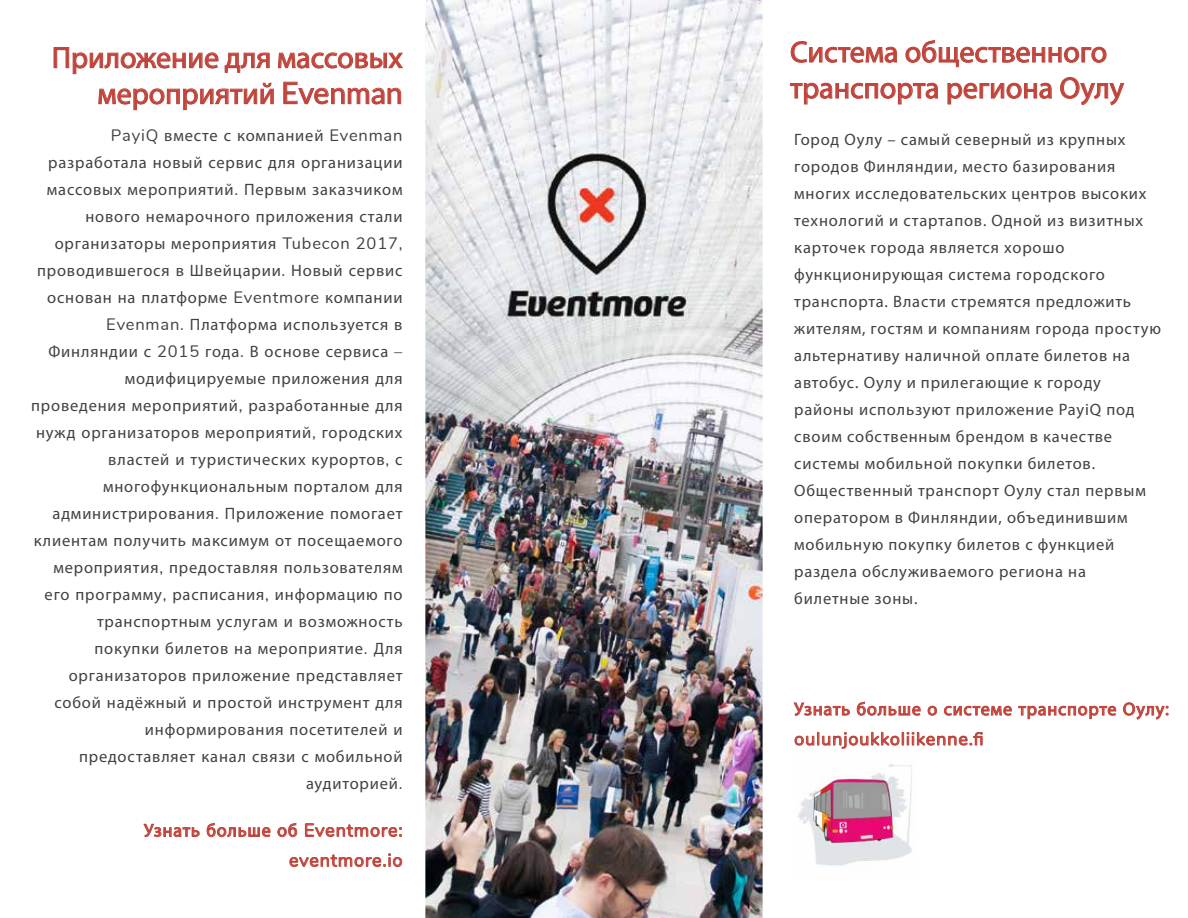
<style>
.page{position:relative;width:1188px;height:918px;background:#fff}
.page>*{position:absolute;margin:0;border:0;box-sizing:border-box;transform-origin:0 0}
.t1{font:30px/36px "Myriad Pro";color:#c0443b;text-align:right}
.t2{font:18px "Myriad Pro";letter-spacing:.05em;color:#c0443b}
.t3{font:18px "Nunito";letter-spacing:.05em;color:#c0443b}
.t4{font:16.5px/27px "Myriad Pro";letter-spacing:.05em;color:#414042;text-align:right}
.s1{font-family:"Lato"}
.s2{font-family:"Nunito"}
</style>
<div class="page">
<svg style="left:54px;top:47px;width:164px;height:27px"></svg>
<svg style="left:225px;top:53px;width:45px;height:20px"></svg>
<svg style="left:278px;top:52px;width:125px;height:16px"></svg>
<svg style="left:98px;top:83px;width:176px;height:27px"></svg>
<svg style="left:283px;top:82px;width:118px;height:23px"></svg>
<svg style="left:144px;top:824px;width:56px;height:13px"></svg>
<svg style="left:207px;top:823px;width:63px;height:14px"></svg>
<svg style="left:277px;top:823px;width:20px;height:14px"></svg>
<svg style="left:305px;top:823px;width:97px;height:14px"></svg>
<svg style="left:289px;top:853px;width:113px;height:14px"></svg>
<svg style="left:791px;top:41px;width:106px;height:22px"></svg>
<svg style="left:906px;top:40px;width:200px;height:27px"></svg>
<svg style="left:790px;top:83px;width:148px;height:21px"></svg>
<svg style="left:948px;top:83px;width:104px;height:21px"></svg>
<svg style="left:1060px;top:77px;width:64px;height:28px"></svg>
<img style="left:797px;top:764px;width:115px;height:102px">
<svg style="left:794px;top:702px;width:56px;height:14px"></svg>
<svg style="left:857px;top:702px;width:64px;height:14px"></svg>
<svg style="left:928px;top:706px;width:9px;height:10px"></svg>
<svg style="left:944px;top:705px;width:68px;height:11px"></svg>
<svg style="left:1018px;top:706px;width:98px;height:13px"></svg>
<svg style="left:1123px;top:702px;width:46px;height:18px"></svg>
<svg style="left:795px;top:732px;width:188px;height:17px"></svg>
<img style="left:425px;top:0;width:338px;height:918px">
<img style="left:464px;top:133px;width:261px;height:203px">
<h1 class="t1" style="left:52px;top:39px;width:352px">Приложение для массовых мероприятий <span class="s1">Evenman</span></h1>
<p class="t4" style="left:31px;top:121px;width:373px"><span class="s2">PayiQ</span> вместе с компанией <span class="s2">Evenman </span>разработала новый сервис для организации массовых мероприятий<span class="s2">.</span> Первым заказчиком нового немарочного приложения стали организаторы мероприятия <span class="s2">Tubecon 2017, </span>проводившегося в Швейцарии<span class="s2">.</span> Новый сервис основан на платформе <span class="s2">Eventmore</span> компании <span class="s2">Evenman.</span> Платформа используется в Финляндии с <span class="s2">2015</span> года<span class="s2">.</span> В основе сервиса <span class="s2">– </span>модифицируемые приложения для проведения мероприятий<span class="s2">,</span> разработанные для нужд организаторов мероприятий<span class="s2">,</span> городских властей и туристических курортов<span class="s2">,</span> с многофункциональным порталом для администрирования<span class="s2">.</span> Приложение помогает клиентам получить максимум от посещаемого мероприятия<span class="s2">,</span> предоставляя пользователям его программу<span class="s2">,</span> расписания<span class="s2">,</span> информацию по транспортным услугам и возможность покупки билетов на мероприятие<span class="s2">.</span> Для организаторов приложение представляет собой надёжный и простой инструмент для информирования посетителей и предоставляет канал связи с мобильной аудиторией<span class="s2">.</span></p>
<p class="t2" style="left:144px;top:819px;width:260px">Узнать больше об <span class="s2">Eventmore:</span></p>
<p class="t3" style="left:289px;top:847px;width:115px">eventmore.io</p>
<h1 class="t1" style="left:790px;top:34px;width:335px;text-align:left">Система общественного транспорта региона Оулу</h1>
<p class="t4" style="left:794px;top:126px;width:368px;text-align:left">Город Оулу – самый северный из крупных городов Финляндии, место базирования многих исследовательских центров высоких технологий и стартапов. Одной из визитных карточек города является хорошо функционирующая система городского транспорта. Власти стремятся предложить жителям, гостям и компаниям города простую альтернативу наличной оплате билетов на автобус. Оулу и прилегающие к городу районы используют приложение PayiQ под своим собственным брендом в качестве системы мобильной покупки билетов.<br>Общественный транспорт Оулу стал первым оператором в Финляндии, объединившим мобильную покупку билетов с функцией раздела обслуживаемого региона на билетные зоны.</p>
<p class="t2" style="left:794px;top:698px;width:376px">Узнать больше о системе транспорте Оулу<span class="s2">:</span></p>
<p class="t3" style="left:794px;top:726px;width:191px">oulunjoukkoliikenne.fi</p>
</div>
